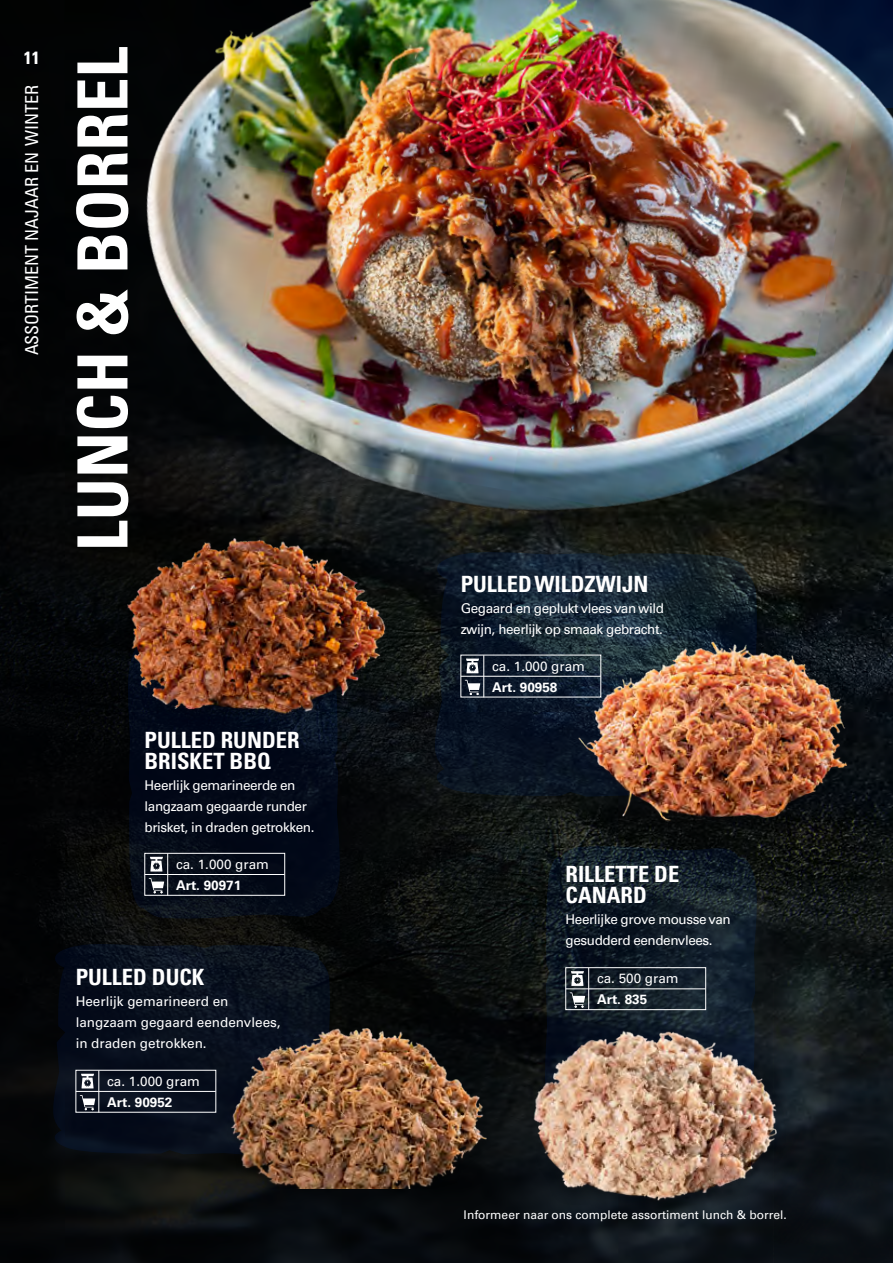
<style>
.page{position:relative;width:893px;height:1263px;background:#fff}
.page>*{position:absolute;margin:0;border:0;box-sizing:border-box;transform-origin:0 0}
.t1{font:700 condensed 69.3px "Univers";color:#fff}
.t2{font:700 condensed 22.5px/21px "Univers";color:#fff}
.t3{font:condensed 18px "Univers";color:#fff}
.t4{font:700 condensed 18px "Univers";color:#fff}
.t5{font:13.5px/21px "Univers";letter-spacing:-.03em;color:#fff}
.t6{font:13.5px/21px "Univers";color:#fff}
.t7{font:700 13.5px "Univers";color:#fff}
.t8{font:12px "Univers";color:#fff}
</style>
<div class="page">
<svg style="left:0;top:652px;width:893px;height:611px;background:#090b0c"></svg>
<img style="left:0;top:0;width:893px;height:652px">
<img style="left:226px;top:1001px;width:248px;height:188px">
<img style="left:572px;top:623px;width:295px;height:219px">
<img style="left:85px;top:511px;width:352px;height:235px">
<img style="left:474px;top:987px;width:300px;height:245px">
<img style="left:774px;top:689px;width:119px;height:574px">
<svg style="left:128px;top:641px;width:212px;height:278px;background:#22191d"></svg>
<svg style="left:53px;top:944px;width:277px;height:212px;background:#222025"></svg>
<img style="left:545px;top:846px;width:212px;height:277px">
<img style="left:435px;top:552px;width:322px;height:247px">
<h3 class="t4" style="left:24px;top:47px;width:17px">11</h3>
<h3 class="t3" style="left:20px;top:355px;width:272px;rotate:-90deg">ASSORTIMENT NAJAAR EN WINTER</h3>
<h1 class="t1" style="left:60px;top:551px;width:506px;rotate:-90deg">LUNCH &amp; BORREL</h1>
<h2 class="t2" style="left:145px;top:729px;width:157px">PULLED RUNDER<br>BRISKET BBQ</h2>
<p class="t5" style="left:145px;top:775px;width:171px">Heerlijk gemarineerde en langzaam gegaarde runder brisket, in draden getrokken.</p>
<p class="t6" style="left:176px;top:854px;width:94px">ca. 1.000 gram</p>
<p class="t7" style="left:176px;top:877px;width:67px">Art. 90971</p>
<h2 class="t2" style="left:76px;top:966px;width:130px">PULLED DUCK</h2>
<p class="t6" style="left:76px;top:990px;width:207px">Heerlijk gemarineerd en langzaam gegaard eendenvlees, in draden getrokken.</p>
<p class="t6" style="left:107px;top:1070px;width:94px">ca. 1.000 gram</p>
<p class="t7" style="left:107px;top:1094px;width:67px">Art. 90952</p>
<h2 class="t2" style="left:461px;top:573px;width:189px">PULLED WILDZWIJN</h2>
<p class="t5" style="left:461px;top:598px;width:205px">Gegaard en geplukt vlees van wild zwijn, heerlijk op smaak gebracht.</p>
<p class="t6" style="left:492px;top:655px;width:94px">ca. 1.000 gram</p>
<p class="t7" style="left:492px;top:679px;width:67px">Art. 90958</p>
<h2 class="t2" style="left:566px;top:863px;width:115px">RILLETTE DE<br>CANARD</h2>
<p class="t5" style="left:566px;top:909px;width:167px">Heerlijke grove mousse van gesudderd eendenvlees.</p>
<p class="t6" style="left:597px;top:968px;width:83px">ca. 500 gram</p>
<p class="t7" style="left:597px;top:991px;width:52px">Art. 835</p>
<p class="t8" style="left:464px;top:1208px;width:325px">Informeer naar ons complete assortiment lunch &amp; borrel.</p>
</div>
